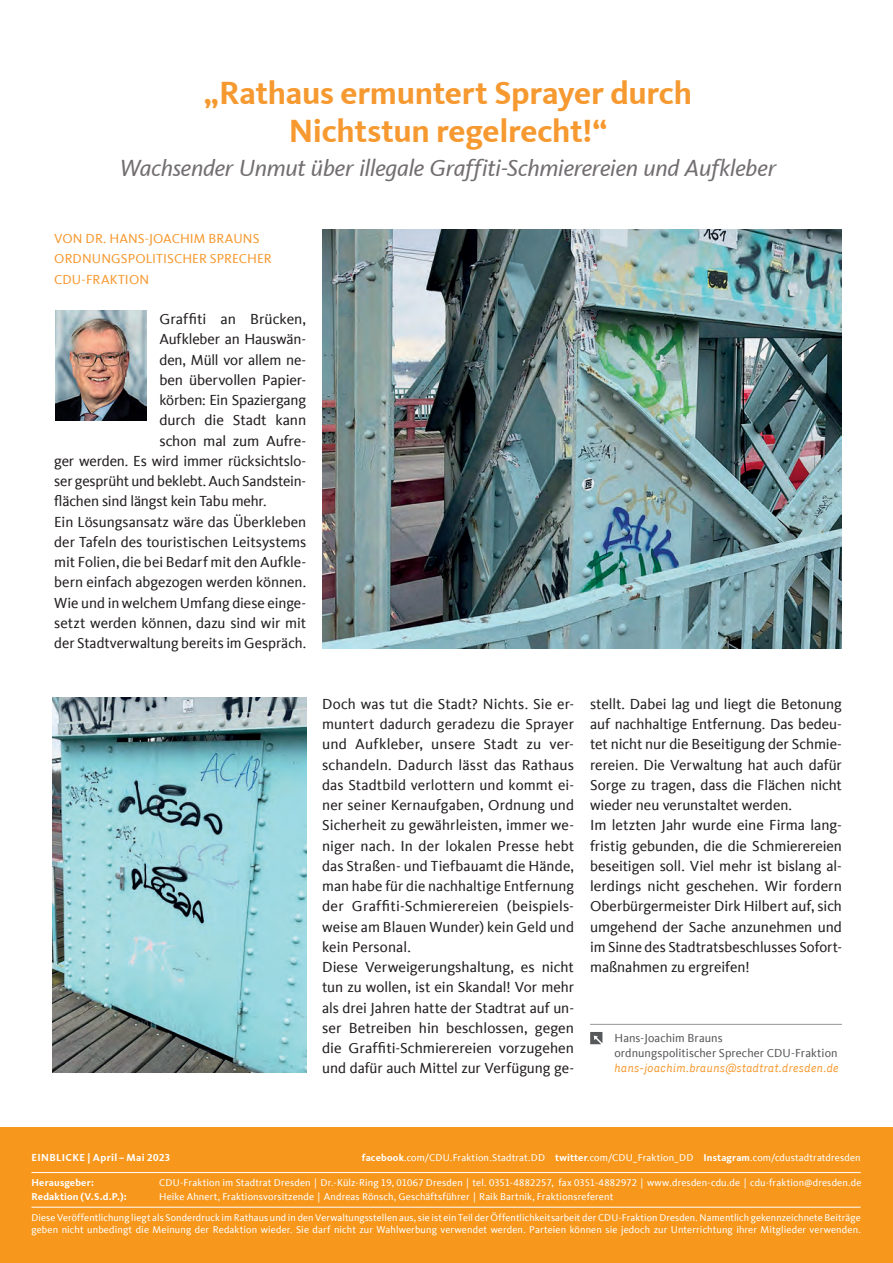
<style>
.page{position:relative;width:893px;height:1263px;background:#fff}
.page>*{position:absolute;margin:0;border:0;box-sizing:border-box;transform-origin:0 0}
.t1{font:700 33px/37.5px "CDU Kievit Tab";letter-spacing:-.01em;color:#f69930;text-align:center}
.t2{font:italic 24px "CDU Kievit Tab";letter-spacing:-.015em;color:#726e71}
.t3{font:15px/20.2px "CDU Kievit Tab";color:#231f20}
.t4{font:13.5px/20.2px "CDU Kievit Tab";letter-spacing:.01em;color:#f69930}
.t5{font:12px/15px "CDU Kievit Tab";letter-spacing:.005em;color:#57585a}
.t6{font:italic 12px "CDU Skopex";letter-spacing:.005em;color:#f69930}
.t7{font:700 10.5px "CDU Kievit Tab";letter-spacing:.035em;color:#fff}
.t8{font:10.2px/21.1px "CDU Kievit Tab";letter-spacing:.01em;color:#fff}
.t9{font:700 10.2px "CDU Kievit Tab";letter-spacing:.015em;color:#fff}
.s1{font-weight:700}
</style>
<div class="page">
<div style="left:0;top:1127px;width:893px;height:136px;background:#f7981d"></div>
<hr style="left:31px;top:1207px;width:830px;height:1px;background:#fff">
<hr style="left:31px;top:1172px;width:830px;height:1px;background:#fff">
<hr style="left:590px;top:1024px;width:252px;height:1px;background:#939598">
<svg style="left:590px;top:1032px;width:12px;height:12px"></svg>
<img style="left:322px;top:230px;width:520px;height:418px">
<img style="left:53px;top:698px;width:253px;height:374px">
<img style="left:55px;top:311px;width:92px;height:109px">
<h1 class="t1" style="left:204px;top:74px;width:489px">„Rathaus ermuntert Sprayer durch<br>Nichtstun regelrecht!“</h1>
<h2 class="t2" style="left:120px;top:154px;width:658px">Wachsender Unmut über illegale Graffiti-Schmierereien und Aufkleber</h2>
<p class="t4" style="left:54px;top:229px;width:219px">VON DR. HANS-JOACHIM BRAUNS<br>ORDNUNGSPOLITISCHER SPRECHER<br>CDU-FRAKTION</p>
<p class="t3" style="left:159px;top:309px;width:148px">Graffiti an Brücken,</p>
<p class="t3" style="left:159px;top:329px;width:148px">Aufkleber an Hauswän-</p>
<p class="t3" style="left:159px;top:350px;width:148px">den, Müll vor allem ne-</p>
<p class="t3" style="left:159px;top:370px;width:148px">ben übervollen Papier-</p>
<p class="t3" style="left:159px;top:390px;width:148px">körben: Ein Spaziergang</p>
<p class="t3" style="left:159px;top:410px;width:148px">durch die Stadt kann</p>
<p class="t3" style="left:159px;top:431px;width:148px">schon mal zum Aufre-</p>
<p class="t3" style="left:54px;top:451px;width:253px">ger werden. Es wird immer rücksichtslo-</p>
<p class="t3" style="left:54px;top:471px;width:253px">ser gesprüht und beklebt. Auch Sandstein-</p>
<p class="t3" style="left:54px;top:491px;width:214px">flächen sind längst kein Tabu mehr.</p>
<p class="t3" style="left:54px;top:512px;width:253px">Ein Lösungsansatz wäre das Überkleben</p>
<p class="t3" style="left:54px;top:532px;width:253px">der Tafeln des touristischen Leitsystems</p>
<p class="t3" style="left:54px;top:552px;width:253px">mit Folien, die bei Bedarf mit den Aufkle-</p>
<p class="t3" style="left:54px;top:572px;width:253px">bern einfach abgezogen werden können.</p>
<p class="t3" style="left:54px;top:593px;width:253px">Wie und in welchem Umfang diese einge-</p>
<p class="t3" style="left:54px;top:613px;width:253px">setzt werden können, dazu sind wir mit</p>
<p class="t3" style="left:54px;top:633px;width:253px">der Stadtverwaltung bereits im Gespräch.</p>
<p class="t3" style="left:322px;top:694px;width:253px">Doch was tut die Stadt? Nichts. Sie er&shy;muntert dadurch geradezu die Sprayer und Aufkleber, unsere Stadt zu ver&shy;schandeln. Dadurch lässt das Rathaus das Stadtbild verlottern und kommt ei&shy;ner seiner Kernaufgaben, Ordnung und Sicherheit zu gewährleisten, immer we&shy;niger nach. In der lokalen Presse hebt das Straßen- und Tiefbauamt die Hände, man habe für die nachhaltige Entfernung der Graffiti-Schmierereien (beispiels&shy;weise am Blauen Wunder) kein Geld und kein Personal.<br>Diese Verweigerungshaltung, es nicht tun zu wollen, ist ein Skandal! Vor mehr als drei Jahren hatte der Stadtrat auf un&shy;ser Betreiben hin beschlossen, gegen die Graffiti-Schmierereien vorzugehen und dafür auch Mittel zur Verfügung ge-</p>
<p class="t3" style="left:590px;top:694px;width:253px">stellt. Dabei lag und liegt die Betonung auf nachhaltige Entfernung. Das bedeu&shy;tet nicht nur die Beseitigung der Schmie&shy;rereien. Die Verwaltung hat auch dafür Sorge zu tragen, dass die Flächen nicht wieder neu verunstaltet werden.<br>Im letzten Jahr wurde eine Firma lang&shy;fristig gebunden, die die Schmierereien beseitigen soll. Viel mehr ist bislang al&shy;lerdings nicht geschehen. Wir fordern Oberbürgermeister Dirk Hilbert auf, sich umgehend der Sache anzunehmen und im Sinne des Stadtratsbeschlusses Sofort&shy;maßnahmen zu ergreifen!</p>
<p class="t5" style="left:614px;top:1031px;width:225px">Hans-Joachim Brauns<br>ordnungspolitischer Sprecher CDU-Fraktion</p>
<p class="t6" style="left:614px;top:1061px;width:226px">hans-joachim.brauns@stadtrat.dresden.de</p>
<p class="t7" style="left:31px;top:1151px;width:140px">EINBLICKE | April – Mai 2023</p>
<p class="t8" style="left:362px;top:1147px;width:500px"><span class="s1">facebook</span>.com/CDU.Fraktion.Stadtrat.DD <span class="s1">twitter</span>.com/CDU_Fraktion_DD <span class="s1">Instagram</span>.com/cdustadtratdresden</p>
<p class="t9" style="left:31px;top:1177px;width:64px">Herausgeber:</p>
<p class="t8" style="left:159px;top:1172px;width:704px">CDU-Fraktion im Stadtrat Dresden | Dr.-Külz-Ring 19, 01067 Dresden | tel. 0351-4882257, fax 0351-4882972 | www.dresden-cdu.de | cdu-fraktion@dresden.de</p>
<p class="t9" style="left:31px;top:1190px;width:97px">Redaktion (V.S.d.P.):</p>
<p class="t8" style="left:31px;top:1186px;width:831px;text-indent:128px">Heike Ahnert, Fraktionsvorsitzende | Andreas Rönsch, Geschäftsführer | Raik Bartnik, Fraktionsreferent<br>Diese Veröffentlichung liegt als Sonderdruck im Rathaus und in den Verwaltungsstellen aus, sie ist ein Teil der Öffentlichkeitsarbeit der CDU-Fraktion Dresden. Namentlich gekennzeichnete Beiträge</p>
<p class="t8" style="left:31px;top:1219px;width:831px">geben nicht unbedingt die Meinung der Redaktion wieder. Sie darf nicht zur Wahlwerbung verwendet werden. Parteien können sie jedoch zur Unterrichtung ihrer Mitglieder verwenden.</p>
</div>
